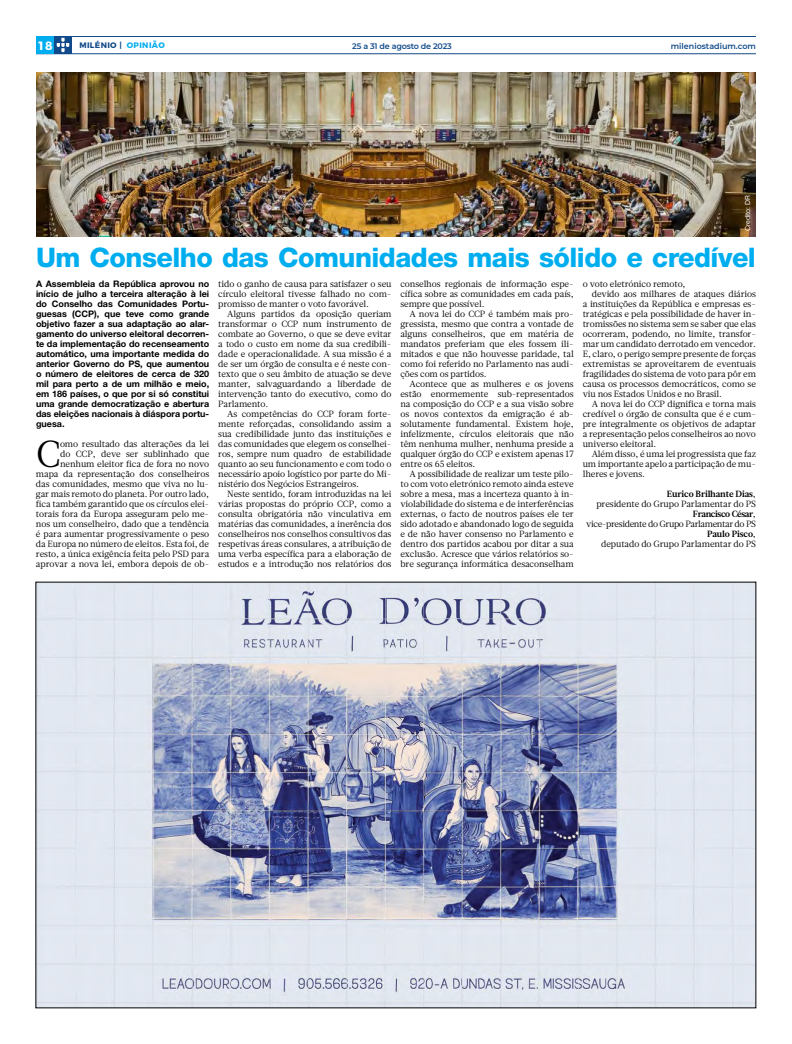
<style>
.page{position:relative;width:792px;height:1044px;background:#fff}
.page>*{position:absolute;margin:0;border:0;box-sizing:border-box;transform-origin:0 0}
.t1{font:37.6px "Glosa";color:#000}
.t2{font:800 27px "Helvetica Neue LT Std";letter-spacing:-.02em;color:#00aeef}
.t3{font:700 12px "Montserrat";color:#fff}
.t4{font:9px/10px "Glosa";letter-spacing:-.01em;color:#000;text-align:justify}
.t5{font:700 9px/10px "Helvetica Neue LT Std";color:#000;text-align:justify}
.t6{font:600 8px "Montserrat";letter-spacing:-.02em;color:#114a8a}
.t7{font:600 8px "Montserrat";color:#114a8a}
.t8{font:700 8px "Montserrat";letter-spacing:.05em;color:#114a8a}
.t9{font:7px "Helvetica Neue LT Std";letter-spacing:-.01em;color:#fff}
.s1{color:#00aeef}
.s2{font-weight:700}
</style>
<div class="page">
<hr style="left:36px;top:54px;width:720px;height:1px;background:#114a8a">
<hr style="left:36px;top:36px;width:720px;height:1px;background:#114a8a">
<svg style="left:54px;top:37px;width:18px;height:17px"></svg>
<svg style="left:57px;top:38px;width:12px;height:14px"></svg>
<div style="left:36px;top:36px;width:18px;height:18px;background:#00aeef"></div>
<img style="left:38px;top:584px;width:716px;height:422px">
<img style="left:36px;top:72px;width:720px;height:165px">
<h3 class="t3" style="left:38px;top:38px;width:16px">18</h3>
<p class="t8" style="left:79px;top:40px;width:87px">MILÉNIO | <span class="s1">OPINIÃO</span></p>
<p class="t6" style="left:352px;top:40px;width:101px">25 a 31 de agosto de 2023</p>
<p class="t7" style="left:671px;top:40px;width:87px">mileniostadium.com</p>
<p class="t9" style="left:744px;top:231px;width:37px;rotate:-90deg">Credito: DR</p>
<h2 class="t2" style="left:36px;top:241px;width:721px">Um Conselho das Comunidades mais sólido e credível</h2>
<p class="t5" style="left:36px;top:279px;width:175px">A Assembleia da República aprovou no início de julho a terceira alteração à lei do Conselho das Comunidades Portu&shy;guesas (CCP), que teve como grande objetivo fazer a sua adaptação ao alar&shy;gamento do universo eleitoral decorren&shy;te da implementação do recenseamento automático, uma importante medida do anterior Governo do PS, que aumentou o número de eleitores de cerca de 320 mil para perto a de um milhão e meio, em 186 países, o que por si só constitui uma grande democratização e abertura das eleições nacionais à diáspora portu&shy;guesa.</p>
<h1 class="t1" style="left:36px;top:429px;width:26px">C</h1>
<p class="t4" style="left:583px;top:279px;width:104px">o voto eletrónico remoto,</p>
<p class="t4" style="left:592px;top:289px;width:166px">devido aos milhares de ataques diários</p>
<p class="t4" style="left:583px;top:299px;width:175px">a instituições da República e empresas es-</p>
<p class="t4" style="left:583px;top:309px;width:175px">tratégicas e pela possibilidade de haver in-</p>
<p class="t4" style="left:583px;top:319px;width:175px">tromissões no sistema sem se saber que elas</p>
<p class="t4" style="left:583px;top:329px;width:175px">ocorreram, podendo, no limite, transfor-</p>
<p class="t4" style="left:583px;top:339px;width:175px">mar um candidato derrotado em vencedor.</p>
<p class="t4" style="left:583px;top:349px;width:175px">E, claro, o perigo sempre presente de forças</p>
<p class="t4" style="left:583px;top:359px;width:175px">extremistas se aproveitarem de eventuais</p>
<p class="t4" style="left:583px;top:369px;width:175px">fragilidades do sistema de voto para pôr em</p>
<p class="t4" style="left:583px;top:379px;width:175px">causa os processos democráticos, como se</p>
<p class="t4" style="left:583px;top:389px;width:141px">viu nos Estados Unidos e no Brasil.</p>
<p class="t4" style="left:592px;top:399px;width:166px">A nova lei do CCP dignifica e torna mais</p>
<p class="t4" style="left:583px;top:409px;width:175px">credível o órgão de consulta que é e cum-</p>
<p class="t4" style="left:583px;top:419px;width:175px">pre integralmente os objetivos de adaptar</p>
<p class="t4" style="left:583px;top:429px;width:175px">a representação pelos conselheiros ao novo</p>
<p class="t4" style="left:583px;top:439px;width:75px">universo eleitoral.</p>
<p class="t4" style="left:592px;top:449px;width:166px">Além disso, é uma lei progressista que faz</p>
<p class="t4" style="left:583px;top:459px;width:175px">um importante apelo a participação de mu-</p>
<p class="t4" style="left:583px;top:469px;width:64px">lheres e jovens.</p>
<p class="t4" style="left:586px;top:489px;width:171px;text-align:right"><span class="s2">Eurico Brilhante Dias</span>,<br>presidente do Grupo Parlamentar do PS<br><span class="s2">Francisco César</span>,<br>vice-presidente do Grupo Parlamentar do PS<br><span class="s2">Paulo Pisco</span>,<br>deputado do Grupo Parlamentar do PS</p>
<p class="t4" style="left:400px;top:279px;width:175px">conselhos regionais de informação espe&shy;cífica sobre as comunidades em cada país, sempre que possível.</p>
<p class="t4" style="left:400px;top:309px;width:175px;text-indent:9px">A nova lei do CCP é também mais pro&shy;gressista, mesmo que contra a vontade de alguns conselheiros, que em matéria de mandatos preferiam que eles fossem ili&shy;mitados e que não houvesse paridade, tal como foi referido no Parlamento nas audi&shy;ções com os partidos.</p>
<p class="t4" style="left:400px;top:379px;width:175px;text-indent:9px">Acontece que as mulheres e os jovens estão enormemente sub-representados na composição do CCP e a sua visão sobre os novos contextos da emigração é ab&shy;solutamente fundamental. Existem hoje, infelizmente, círculos eleitorais que não têm nenhuma mulher, nenhuma preside a qualquer órgão do CCP e existem apenas 17 entre os 65 eleitos.</p>
<p class="t4" style="left:400px;top:469px;width:175px;text-indent:9px">A possibilidade de realizar um teste pilo&shy;to com voto eletrónico remoto ainda esteve sobre a mesa, mas a incerteza quanto à in&shy;violabilidade do sistema e de interferências externas, o facto de noutros países ele ter sido adotado e abandonado logo de seguida e de não haver consenso no Parlamento e dentro dos partidos acabou por ditar a sua exclusão. Acresce que vários relatórios so&shy;bre segurança informática desaconselham</p>
<p class="t4" style="left:218px;top:279px;width:175px">tido o ganho de causa para satisfazer o seu círculo eleitoral tivesse falhado no com&shy;promisso de manter o voto favorável.</p>
<p class="t4" style="left:218px;top:309px;width:175px;text-indent:9px">Alguns partidos da oposição queriam transformar o CCP num instrumento de combate ao Governo, o que se deve evitar a todo o custo em nome da sua credibili&shy;dade e operacionalidade. A sua missão é a de ser um órgão de consulta e é neste con&shy;texto que o seu âmbito de atuação se deve manter, salvaguardando a liberdade de intervenção tanto do executivo, como do Parlamento.</p>
<p class="t4" style="left:218px;top:409px;width:175px;text-indent:9px">As competências do CCP foram forte&shy;mente reforçadas, consolidando assim a sua credibilidade junto das instituições e das comunidades que elegem os conselhei&shy;ros, sempre num quadro de estabilidade quanto ao seu funcionamento e com todo o necessário apoio logístico por parte do Mi&shy;nistério dos Negócios Estrangeiros.</p>
<p class="t4" style="left:218px;top:489px;width:175px;text-indent:9px">Neste sentido, foram introduzidas na lei várias propostas do próprio CCP, como a consulta obrigatória não vinculativa em matérias das comunidades, a inerência dos conselheiros nos conselhos consultivos das respetivas áreas consulares, a atribuição de uma verba específica para a elaboração de estudos e a introdução nos relatórios dos</p>
<p class="t4" style="left:36px;top:439px;width:175px;text-align:right">omo resultado das alterações da lei<br>do CCP, deve ser sublinhado que nenhum eleitor fica de fora no novo mapa da representação dos conselheiros das comunidades, mesmo que viva no lu&shy;gar mais remoto do planeta. Por outro lado, fica também garantido que os círculos elei&shy;torais fora da Europa asseguram pelo me&shy;nos um conselheiro, dado que a tendência é para aumentar progressivamente o peso da Europa no número de eleitos. Esta foi, de resto, a única exigência feita pelo PSD para aprovar a nova lei, embora depois de ob-</p>
</div>
